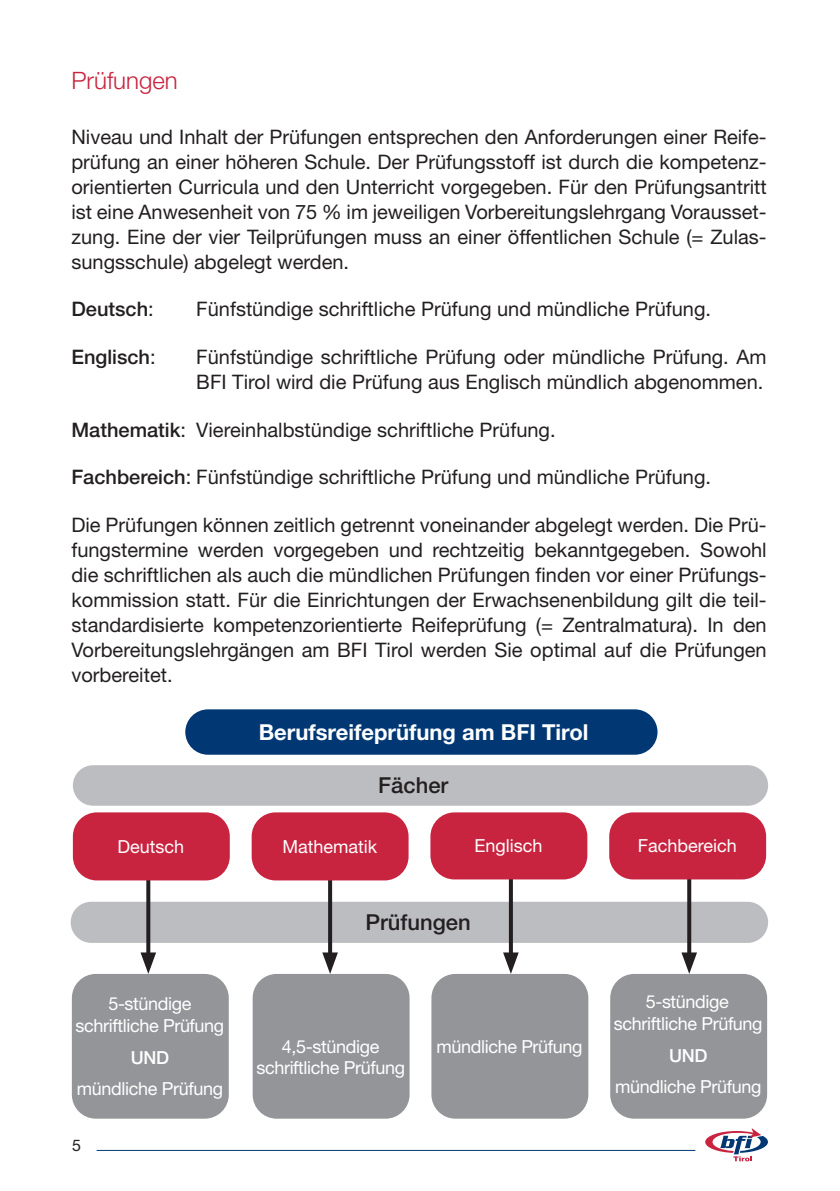
<style>
.page{position:relative;width:840px;height:1191px;background:#fff}
.page>*{position:absolute;margin:0;border:0;box-sizing:border-box;transform-origin:0 0}
.t1{font:300 24px "Helvetica Neue LT Std";color:#c8233f}
.t2{font:700 22px "Helvetica Neue LT Std";color:#fff}
.t3{font:500 22px "Helvetica Neue LT Std";color:#231f20}
.t4{font:20px/25px "Helvetica Neue LT Std";color:#231f20;text-align:justify}
.t5{font:500 20px "Helvetica Neue LT Std";color:#231f20}
.t6{font:18px "Helvetica Neue LT Std";letter-spacing:-.02em;color:#fff}
.t7{font:18px "Helvetica Neue LT Std";color:#fff}
.t8{font:500 18px "Helvetica Neue LT Std";letter-spacing:-.02em;color:#fff}
.t9{font:16px "Helvetica Neue LT Std";color:#231f20}
.s1{font-weight:400}
.s2{font-weight:500}
</style>
<div class="page">
<svg style="left:705px;top:1128px;width:62px;height:33px"></svg>
<hr style="left:97px;top:1150px;width:598px;height:1px;background:#013874">
<div style="left:71px;top:901px;width:696px;height:42px;background:#bcbdc0;border-radius:21px"></div>
<svg style="left:146px;top:880px;width:4px;height:72px"></svg>
<svg style="left:140px;top:952px;width:16px;height:22px"></svg>
<svg style="left:328px;top:880px;width:4px;height:72px"></svg>
<svg style="left:322px;top:952px;width:16px;height:22px"></svg>
<svg style="left:508px;top:879px;width:4px;height:73px"></svg>
<svg style="left:503px;top:952px;width:15px;height:22px"></svg>
<svg style="left:686px;top:879px;width:4px;height:73px"></svg>
<svg style="left:681px;top:952px;width:15px;height:22px"></svg>
<div style="left:185px;top:709px;width:472px;height:45px;background:#013874;border-radius:23px"></div>
<div style="left:73px;top:812px;width:157px;height:68px;background:#c8233f;border-radius:24px"></div>
<div style="left:251px;top:812px;width:157px;height:68px;background:#c8233f;border-radius:24px"></div>
<div style="left:430px;top:812px;width:157px;height:67px;background:#c8233f;border-radius:24px"></div>
<div style="left:609px;top:812px;width:156px;height:67px;background:#c8233f;border-radius:24px"></div>
<div style="left:252px;top:974px;width:157px;height:144px;background:#939598;border-radius:24px"></div>
<div style="left:431px;top:974px;width:157px;height:144px;background:#939598;border-radius:24px"></div>
<div style="left:610px;top:974px;width:156px;height:144px;background:#939598;border-radius:24px"></div>
<div style="left:72px;top:974px;width:157px;height:144px;background:#939598;border-radius:24px"></div>
<div style="left:73px;top:765px;width:694px;height:40px;background:#bcbdc0;border-radius:20px"></div>
<p class="t1" style="left:71px;top:66px;width:108px">Prüfungen</p>
<p class="t4" style="left:71px;top:124px;width:696px">Niveau und Inhalt der Prüfungen entsprechen den Anforderungen einer Reife&shy;prüfung an einer höheren Schule. Der Prüfungsstoff ist durch die kompetenz&shy;orientierten Curricula und den Unterricht vorgegeben. Für den Prüfungsantritt ist eine Anwesenheit von 75 % im jeweiligen Vorbereitungslehrgang Vorausset&shy;zung. Eine der vier Teilprüfungen muss an einer öffentlichen Schule (= Zulas&shy;sungsschule) abgelegt werden.</p>
<p class="t5" style="left:71px;top:297px;width:84px">Deutsch<span class="s1">:</span></p>
<p class="t4" style="left:196px;top:296px;width:516px">Fünfstündige schriftliche Prüfung und mündliche Prüfung.</p>
<p class="t5" style="left:71px;top:345px;width:86px">Englisch<span class="s1">:</span></p>
<p class="t4" style="left:196px;top:344px;width:571px">Fünfstündige schriftliche Prüfung oder mündliche Prüfung. Am<br>BFI Tirol wird die Prüfung aus Englisch mündlich abgenommen.</p>
<p class="t4" style="left:71px;top:417px;width:485px"><span class="s2">Mathematik</span>: Viereinhalbstündige schriftliche Prüfung.</p>
<p class="t4" style="left:71px;top:464px;width:640px"><span class="s2">Fachbereich</span>: Fünfstündige schriftliche Prüfung und mündliche Prüfung.</p>
<p class="t4" style="left:71px;top:512px;width:696px">Die Prüfungen können zeitlich getrennt voneinander abgelegt werden. Die Prü&shy;fungstermine werden vorgegeben und rechtzeitig bekanntgegeben. Sowohl die schriftlichen als auch die mündlichen Prüfungen finden vor einer Prüfungs&shy;kommission statt. Für die Einrichtungen der Erwachsenenbildung gilt die teil&shy;standardisierte kompetenzorientierte Reifeprüfung (= Zentralmatura). In den Vorbereitungslehrgängen am BFI Tirol werden Sie optimal auf die Prüfungen vorbereitet.</p>
<p class="t2" style="left:258px;top:718px;width:331px">Berufsreifeprüfung am BFI Tirol</p>
<p class="t3" style="left:378px;top:772px;width:72px">Fächer</p>
<p class="t7" style="left:117px;top:835px;width:68px">Deutsch</p>
<p class="t7" style="left:282px;top:835px;width:96px">Mathematik</p>
<p class="t7" style="left:474px;top:835px;width:70px">Englisch</p>
<p class="t7" style="left:637px;top:835px;width:101px">Fachbereich</p>
<p class="t6" style="left:108px;top:993px;width:85px">5-stündige</p>
<p class="t6" style="left:76px;top:1014px;width:150px">schriftliche Prüfung</p>
<p class="t8" style="left:131px;top:1046px;width:40px">UND</p>
<p class="t6" style="left:77px;top:1078px;width:147px">mündliche Prüfung</p>
<p class="t9" style="left:72px;top:1136px;width:10px">5</p>
<p class="t3" style="left:365px;top:909px;width:107px">Prüfungen</p>
<p class="t6" style="left:282px;top:1035px;width:99px">4,5-stündige</p>
<p class="t6" style="left:256px;top:1057px;width:150px">schriftliche Prüfung</p>
<p class="t6" style="left:436px;top:1035px;width:147px">mündliche Prüfung</p>
<p class="t6" style="left:645px;top:991px;width:85px">5-stündige</p>
<p class="t6" style="left:613px;top:1012px;width:150px">schriftliche Prüfung</p>
<p class="t8" style="left:668px;top:1044px;width:40px">UND</p>
<p class="t6" style="left:615px;top:1076px;width:147px">mündliche Prüfung</p>
</div>
